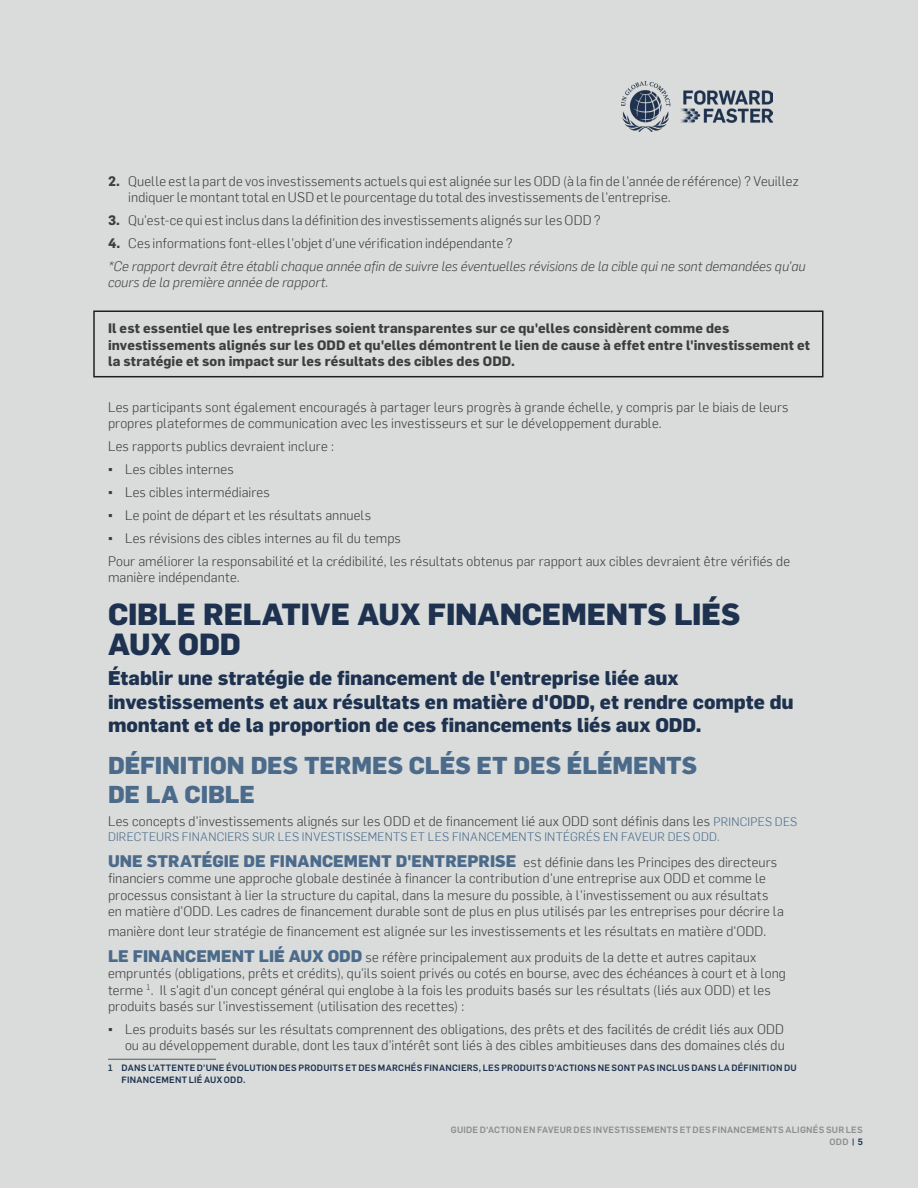
<style>
.page{position:relative;width:918px;height:1188px;background:#d9dcdb}
.page>*{position:absolute;margin:0;border:0;box-sizing:border-box;transform-origin:0 0}
.t1{font:800 30px/30px "Flama";letter-spacing:-.005em;color:#1e3250}
.t2{font:800 24px/28.8px "Flama";letter-spacing:-.005em;color:#4c6b8b}
.t3{font:800 19.5px/23.4px "Flama";color:#1e3250}
.t4{font:300 13.5px/16.2px "Flama";letter-spacing:.01em;color:#3e3e3f}
.t5{font:700 13.5px/16.2px "Flama";letter-spacing:.01em;color:#3e3e3f}
.t6{font:italic 300 13.5px/16.2px "Flama";letter-spacing:.005em;color:#3e3e3f}
.t7{font:300 12px "Flama";letter-spacing:.02em;color:#4c6b8b}
.Footnotes{font:500 9px/12px "Flama";letter-spacing:.03em;color:#1e3250}
.t8{font:500 9px/12px "Flama";letter-spacing:.025em;color:#8d8d8e;text-align:right}
.s1{font-weight:700}
.s2{font-family:"Arial";font-weight:400}
.s3{font-size:12px;color:#4c6b8b}
.s4{font-weight:800;font-size:16.5px;color:#4c6b8b}
.s5{color:#1e3250}
</style>
<div class="page">
<img style="left:622px;top:81px;width:151px;height:50px">
<hr style="left:108px;top:1059px;width:108px;height:1px;background:#57585a">
<div style="left:93px;top:310px;width:731px;height:67px;border:2px solid #231f20"></div>
<p class="t4" style="left:128px;top:173px;width:672px;text-indent:-20px"><span class="s1">2.</span> Quelle est la part de vos investissements actuels qui est alignée sur les ODD (à la fin de l'année de référence) ? Veuillez indiquer le montant total en USD et le pourcentage du total des investissements de l'entreprise.</p>
<p class="t4" style="left:108px;top:212px;width:494px"><span class="s1">3.</span> Qu'est-ce qui est inclus dans la définition des investissements alignés sur les ODD ?</p>
<p class="t4" style="left:108px;top:235px;width:406px"><span class="s1">4.</span> Ces informations font-elles l'objet d'une vérification indépendante ?</p>
<p class="t6" style="left:108px;top:258px;width:699px">*Ce rapport devrait être établi chaque année afin de suivre les éventuelles révisions de la cible qui ne sont demandées qu'au cours de la première année de rapport.</p>
<p class="t5" style="left:108px;top:319px;width:704px">Il est essentiel que les entreprises soient transparentes sur ce qu'elles considèrent comme des investissements alignés sur les ODD et qu'elles démontrent le lien de cause à effet entre l'investissement et la stratégie et son impact sur les résultats des cibles des ODD.</p>
<p class="t4" style="left:108px;top:398px;width:682px">Les participants sont également encouragés à partager leurs progrès à grande échelle, y compris par le biais de leurs propres plateformes de communication avec les investisseurs et sur le développement durable.</p>
<p class="t4" style="left:108px;top:437px;width:227px">Les rapports publics devraient inclure :</p>
<p class="t4" style="left:108px;top:460px;width:127px"><span class="s2">▪</span> Les cibles internes</p>
<p class="t4" style="left:108px;top:483px;width:163px"><span class="s2">▪</span> Les cibles intermédiaires</p>
<p class="t4" style="left:108px;top:506px;width:265px"><span class="s2">▪</span> Le point de départ et les résultats annuels</p>
<p class="t4" style="left:108px;top:529px;width:294px"><span class="s2">▪</span> Les révisions des cibles internes au fil du temps</p>
<p class="t4" style="left:108px;top:552px;width:684px">Pour améliorer la responsabilité et la crédibilité, les résultats obtenus par rapport aux cibles devraient être vérifiés de manière indépendante.</p>
<p class="t1" style="left:108px;top:599px;width:634px">CIBLE RELATIVE AUX FINANCEMENTS LIÉS<br>AUX ODD</p>
<p class="t3" style="left:108px;top:666px;width:687px">Établir une stratégie de financement de l'entreprise liée aux investissements et aux résultats en matière d'ODD, et rendre compte du montant et de la proportion de ces financements liés aux ODD.</p>
<p class="t2" style="left:108px;top:751px;width:591px">DÉFINITION DES TERMES CLÉS ET DES ÉLÉMENTS<br>DE LA CIBLE</p>
<p class="t4" style="left:108px;top:813px;width:691px">Les concepts d'investissements alignés sur les ODD et de financement lié aux ODD sont définis dans les <span class="s3">PRINCIPES DES</span></p>
<p class="t7" style="left:108px;top:828px;width:613px">DIRECTEURS FINANCIERS SUR LES INVESTISSEMENTS ET LES FINANCEMENTS INTÉGRÉS EN FAVEUR DES ODD.</p>
<p class="t4" style="left:108px;top:854px;width:677px"><span class="s4">UNE STRATÉGIE DE FINANCEMENT D'ENTREPRISE</span> est définie dans les Principes des directeurs financiers comme une approche globale destinée à financer la contribution d'une entreprise aux ODD et comme le processus consistant à lier la structure du capital, dans la mesure du possible, à l'investissement ou aux résultats en matière d'ODD. Les cadres de financement durable sont de plus en plus utilisés par les entreprises pour décrire la</p>
<p class="t4" style="left:108px;top:922px;width:660px">manière dont leur stratégie de financement est alignée sur les investissements et les résultats en matière d'ODD.</p>
<p class="t4" style="left:108px;top:948px;width:679px"><span class="s4">LE FINANCEMENT LIÉ AUX ODD</span> se réfère principalement aux produits de la dette et autres capitaux empruntés (obligations, prêts et crédits), qu'ils soient privés ou cotés en bourse, avec des échéances à court et à long terme <sup>1</sup>. Il s'agit d'un concept général qui englobe à la fois les produits basés sur les résultats (liés aux ODD) et les produits basés sur l'investissement (utilisation des recettes) :</p>
<p class="t4" style="left:108px;top:1020px;width:678px;text-align:right"><span class="s2">▪</span> Les produits basés sur les résultats comprennent des obligations, des prêts et des facilités de crédit liés aux ODD ou au développement durable, dont les taux d'intérêt sont liés à des cibles ambitieuses dans des domaines clés du</p>
<p class="Footnotes" style="left:122px;top:1061px;width:677px;text-indent:-14px">1 DANS L'ATTENTE D'UNE ÉVOLUTION DES PRODUITS ET DES MARCHÉS FINANCIERS, LES PRODUITS D'ACTIONS NE SONT PAS INCLUS DANS LA DÉFINITION DU<br>FINANCEMENT LIÉ AUX ODD.</p>
<p class="t8" style="left:451px;top:1123px;width:414px">GUIDE D'ACTION EN FAVEUR DES INVESTISSEMENTS ET DES FINANCEMENTS ALIGNÉS SUR LES<br>ODD <span class="s5">| 5</span></p>
</div>
